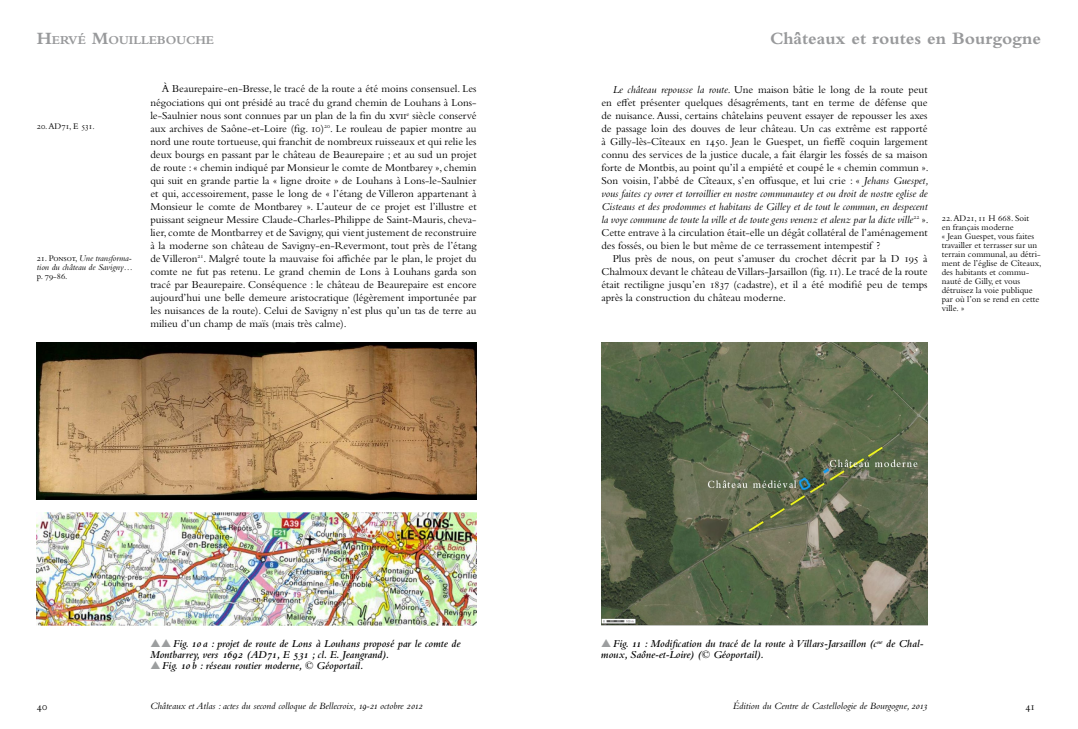
<style>
.page{position:relative;width:1078px;height:729px;background:#fff}
.page>*{position:absolute;margin:0;border:0;box-sizing:border-box;transform-origin:0 0}
.t1{font:700 18px "Bembo Std";color:#98999b}
.t2{font:700 12.6px "Bembo Std";color:#98999b}
.t3{font:11px/13px "Bembo Std";color:#000;text-align:justify}
.t4{font:italic 600 11px/11px "Bembo Std";color:#000}
.t5{font:italic 10px "Bembo Std";color:#000}
.t6{font:9px/9px "Bembo Std";color:#000}
.t7{font:italic 9px/9px "Bembo Std";color:#000}
.t8{font:9px "Bembo Std";letter-spacing:-.02em;color:#000}
.s1{font-size:18px}
.s2{font-style:normal}
.s3{font-style:italic}
</style>
<div class="page">
<img style="left:37px;top:342px;width:439px;height:157px">
<img style="left:37px;top:513px;width:439px;height:112px">
<img style="left:601px;top:342px;width:326px;height:283px">
<p class="t2" style="left:37px;top:33px;width:179px"><span class="s1">H</span>ERVÉ <span class="s1">M</span>OUILLEBOUCHE</p>
<h1 class="t1" style="left:769px;top:29px;width:272px">Châteaux et routes en Bourgogne</h1>
<p class="t8" style="left:37px;top:121px;width:59px">20. AD71, E 531.</p>
<p class="t7" style="left:37px;top:254px;width:97px"><span class="s2">21. Ponsot,</span> Une transforma&shy;tion du château de Savigny…</p>
<p class="t6" style="left:37px;top:272px;width:32px">p. 79-86.</p>
<p class="t3" style="left:150px;top:82px;width:328px;text-indent:11px">À Beaurepaire-en-Bresse, le tracé de la route a été moins consensuel. Les négociations qui ont présidé au tracé du grand chemin de Louhans à Lons&shy;le-Saulnier nous sont connues par un plan de la fin du xvii<sup>e</sup> siècle conservé aux archives de Saône-et-Loire (fig. 10)<sup>20</sup>. Le rouleau de papier montre au nord une route tortueuse, qui franchit de nombreux ruisseaux et qui relie les deux bourgs en passant par le château de Beaurepaire ; et au sud un projet de route : « chemin indiqué par Monsieur le comte de Montbarey », chemin qui suit en grande partie la « ligne droite » de Louhans à Lons-le-Saulnier et qui, accessoirement, passe le long de « l’étang de Villeron appartenant à Monsieur le comte de Montbarey ». L’auteur de ce projet est l’illustre et puissant seigneur Messire Claude-Charles-Philippe de Saint-Mauris, cheva&shy;lier, comte de Montbarrey et de Savigny, qui vient justement de reconstruire à la moderne son château de Savigny-en-Revermont, tout près de l’étang de Villeron<sup>21</sup>. Malgré toute la mauvaise foi affichée par le plan, le projet du comte ne fut pas retenu. Le grand chemin de Lons à Louhans garda son tracé par Beaurepaire. Conséquence : le château de Beaurepaire est encore aujourd’hui une belle demeure aristocratique (légèrement importunée par les nuisances de la route). Celui de Savigny n’est plus qu’un tas de terre au milieu d’un champ de maïs (mais très calme).</p>
<p class="t3" style="left:601px;top:82px;width:329px;text-indent:11px"><span class="s3">Le château repousse la route</span>. Une maison bâtie le long de la route peut en effet présenter quelques désagréments, tant en terme de défense que de nuisance. Aussi, certains châtelains peuvent essayer de repousser les axes de passage loin des douves de leur château. Un cas extrême est rapporté à Gilly-lès-Cîteaux en 1450. Jean le Guespet, un fieffé coquin largement connu des services de la justice ducale, a fait élargir les fossés de sa maison forte de Montbis, au point qu’il a empiété et coupé le « chemin commun ».<br>Son voisin, l’abbé de Cîteaux, s’en offusque, et lui crie : « <span class="s3">Jehans Guespet, vous faites cy ovrer et torroillier en nostre communautey et ou droit de nostre eglise de Cisteaus et des prodommes et habitans de Gilley et de tout le commun, en despecent la voye commune de toute la ville et de toute gens venenz et alenz par la dicte ville</span><sup>22</sup> ».<br>Cette entrave à la circulation était-elle un dégât collatéral de l’aménagement des fossés, ou bien le but même de ce terrassement intempestif ?</p>
<p class="t3" style="left:601px;top:251px;width:328px;text-indent:11px">Plus près de nous, on peut s’amuser du crochet décrit par la D 195 à Chalmoux devant le château de Villars-Jarsaillon (fig. 11). Le tracé de la route était rectiligne jusqu’en 1837 (cadastre), et il a été modifié peu de temps après la construction du château moderne.</p>
<p class="t6" style="left:941px;top:213px;width:101px">22. AD21, 11 H 668. Soit<br>en français moderne<br>« Jean Guespet, vous faites travailler et terrasser sur un terrain communal, au détri&shy;ment de l’église de Cîteaux, des habitants et commu&shy;nauté de Gilly, et vous détruisez la voie publique par où l’on se rend en cette ville. »</p>
<p class="t4" style="left:173px;top:638px;width:289px">Fig. 10 a : projet de route de Lons à Louhans proposé par le comte de</p>
<p class="t4" style="left:150px;top:649px;width:240px">Montbarrey, vers 1692 (AD71, E 531 ; cl. E. Jeangrand).</p>
<p class="t4" style="left:162px;top:660px;width:203px">Fig. 10 b : réseau routier moderne, © Géoportail.</p>
<p class="t4" style="left:600px;top:638px;width:324px;text-indent:12px">Fig. 11 : Modification du tracé de la route à Villars-Jarsaillon (c<sup>ne</sup> de Chal&shy;moux, Saône-et-Loire) (© Géoportail).</p>
<p class="t5" style="left:150px;top:699px;width:274px">Châteaux et Atlas : actes du second colloque de Bellecroix, 19-21 octobre 2012</p>
<p class="t5" style="left:732px;top:700px;width:196px">Édition du Centre de Castellologie de Bourgogne, 2013</p>
<p class="t3" style="left:37px;top:700px;width:12px">40</p>
<p class="t3" style="left:1025px;top:700px;width:11px">41</p>
</div>
